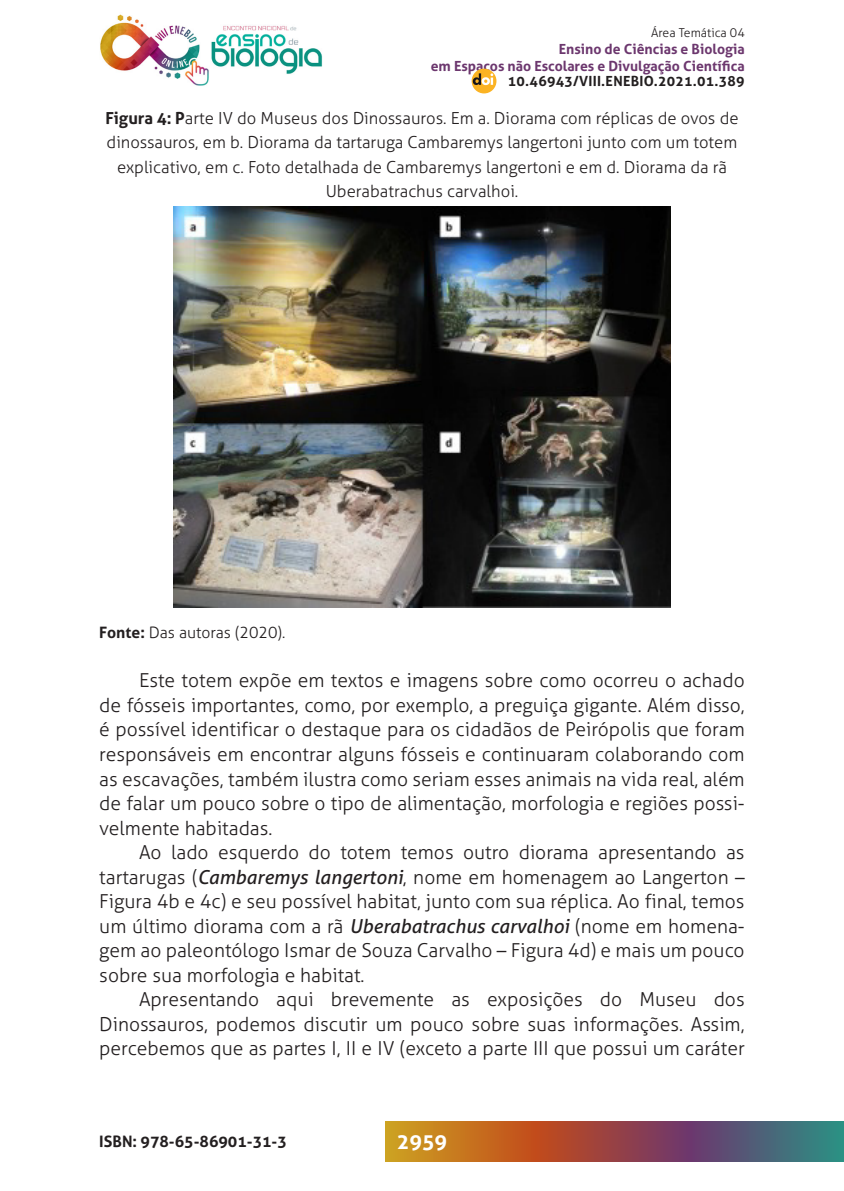
<style>
.page{position:relative;width:844px;height:1191px;background:#fff}
.page>*{position:absolute;margin:0;border:0;box-sizing:border-box;transform-origin:0 0}
.t1{font:700 21px "Aller";color:#fff}
._2_CORPO{font:300 19.25px/24.5px "Aller";color:#231f20;text-align:justify}
._7_LEGENDAS{font:300 16.62px/24.5px "Aller";color:#231f20;text-align:center}
._8_FONTES{font:300 15.75px "Aller";color:#231f20}
.t2{font:700 15.75px "Aller";color:#231f20}
.t3{font:700 14px/16.8px "Aller";color:#6c376e;text-align:right}
.t4{font:700 14px "Aller";letter-spacing:.02em;color:#231f20}
.t5{font:300 12.25px "Aller";color:#231f20}
.s1{font-weight:700}
.s2{font-weight:400;font-style:italic}
</style>
<div class="page">
<img style="left:100px;top:14px;width:109px;height:72px">
<img style="left:211px;top:25px;width:111px;height:49px">
<svg style="left:385px;top:1121px;width:458px;height:40px;background:#8d5e49"></svg>
<div style="left:471px;top:69px;width:25px;height:24px;background:#fbb323;border-radius:50%"></div>
<svg style="left:472px;top:73px;width:21px;height:12px"></svg>
<img style="left:174px;top:206px;width:496px;height:401px">
<p class="t5" style="left:651px;top:26px;width:95px">Área Temática 04</p>
<p class="t3" style="left:430px;top:41px;width:315px">Ensino de Ciências e Biologia<br>em Espaços não Escolares e Divulgação Científica</p>
<p class="t4" style="left:508px;top:73px;width:238px">10.46943/VIII.ENEBIO.2021.01.389</p>
<p class="_7_LEGENDAS" style="left:105px;top:106px;width:634px"><span class="s1">Figura 4: P</span>arte IV do Museus dos Dinossauros. Em a. Diorama com réplicas de ovos de dinossauros, em b. Diorama da tartaruga Cambaremys langertoni junto com um totem explicativo, em c. Foto detalhada de Cambaremys langertoni e em d. Diorama da rã Uberabatrachus carvalhoi.</p>
<p class="_8_FONTES" style="left:99px;top:623px;width:187px"><span class="s1">Fonte:</span> Das autoras (2020).</p>
<p class="_2_CORPO" style="left:99px;top:668px;width:646px;text-indent:40px">Este totem expõe em textos e imagens sobre como ocorreu o achado de fósseis importantes, como, por exemplo, a preguiça gigante. Além disso, é possível identificar o destaque para os cidadãos de Peirópolis que foram responsáveis em encontrar alguns fósseis e continuaram colaborando com as escavações, também ilustra como seriam esses animais na vida real, além de falar um pouco sobre o tipo de alimentação, morfologia e regiões possi&shy;velmente habitadas.</p>
<p class="_2_CORPO" style="left:99px;top:840px;width:646px;text-indent:40px">Ao lado esquerdo do totem temos outro diorama apresentando as tartarugas (<span class="s2">Cambaremys langertoni</span>, nome em homenagem ao Langerton – Figura 4b e 4c) e seu possível habitat, junto com sua réplica. Ao final, temos um último diorama com a rã <span class="s2">Uberabatrachus carvalhoi</span> (nome em homena&shy;gem ao paleontólogo Ismar de Souza Carvalho – Figura 4d) e mais um pouco sobre sua morfologia e habitat.</p>
<p class="_2_CORPO" style="left:99px;top:987px;width:646px;text-indent:40px">Apresentando aqui brevemente as exposições do Museu dos Dinossauros, podemos discutir um pouco sobre suas informações. Assim, percebemos que as partes I, II e IV (exceto a parte III que possui um caráter</p>
<p class="t2" style="left:99px;top:1131px;width:189px">ISBN: 978-65-86901-31-3</p>
<p class="t1" style="left:396px;top:1128px;width:52px">2959</p>
</div>
